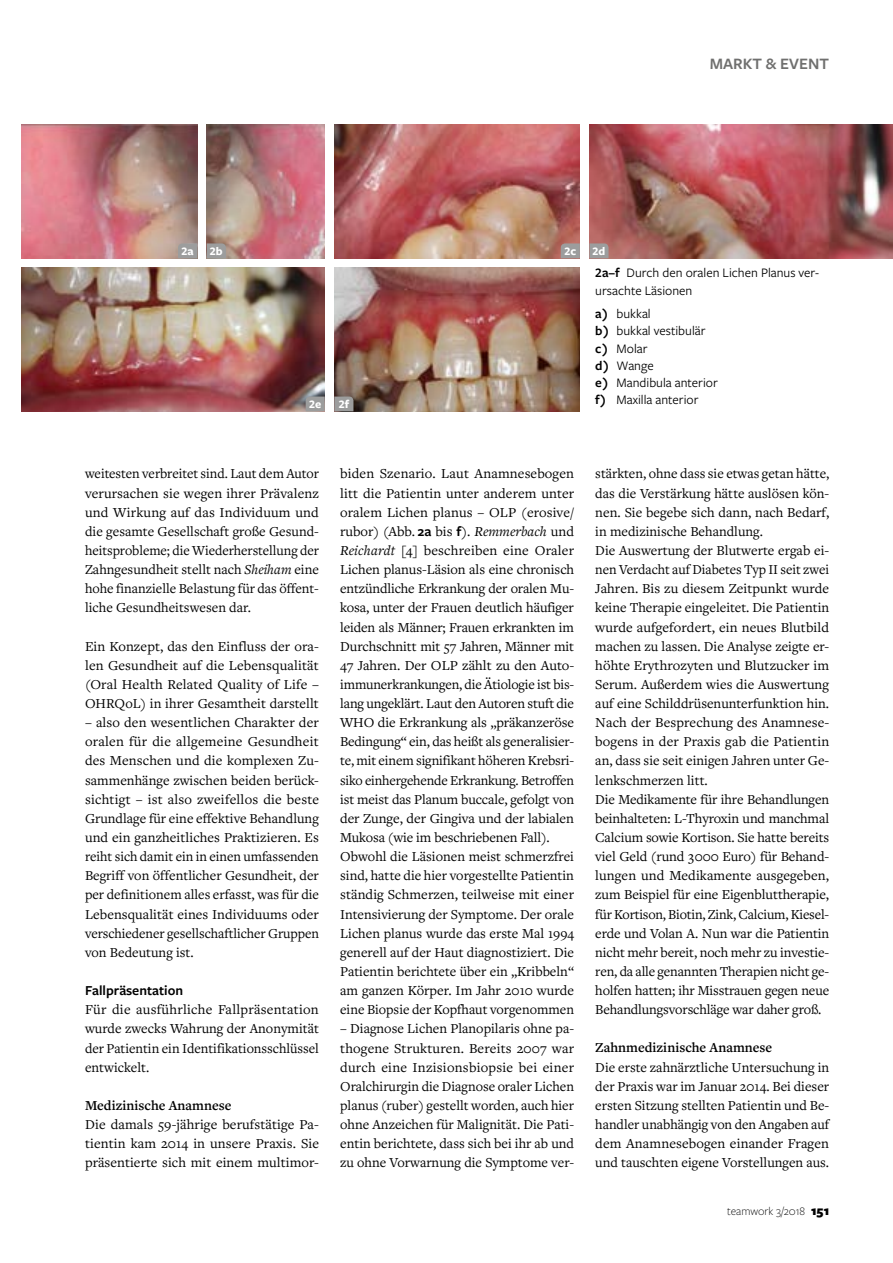
<style>
.page{position:relative;width:893px;height:1263px;background:#fff}
.page>*{position:absolute;margin:0;border:0;box-sizing:border-box;transform-origin:0 0}
.t1{font:600 16.5px "Freight Sans Pro";color:#6f6f6e}
.t2{font:14.25px/19.2px "Freight Text Pro";color:#000;text-align:justify}
.t3{font:600 14.25px "Freight Text Pro";color:#000}
.t4{font:600 14.25px "Freight Sans Pro";color:#000}
.t5{font:13.5px/17.2px "Freight Sans Pro";color:#000}
.t6{font:300 12px "Freight Sans Pro";color:#000}
.t7{font:700 12px "Freight Sans Pro";color:#fff}
.s1{font-weight:600}
.s2{font-style:italic}
.s3{font-family:"Freight Sans Pro";font-weight:600}
.s4{font-weight:900;font-size:13.5px}
</style>
<div class="page">
<img style="left:21px;top:124px;width:176px;height:134px">
<img style="left:207px;top:125px;width:118px;height:133px">
<img style="left:334px;top:124px;width:246px;height:134px">
<img style="left:589px;top:124px;width:304px;height:134px">
<img style="left:21px;top:268px;width:304px;height:143px">
<img style="left:334px;top:268px;width:246px;height:143px">
<svg style="left:178px;top:243px;width:19px;height:15px"></svg>
<svg style="left:306px;top:396px;width:19px;height:15px"></svg>
<svg style="left:561px;top:243px;width:19px;height:15px"></svg>
<svg style="left:207px;top:243px;width:19px;height:15px"></svg>
<svg style="left:334px;top:396px;width:19px;height:15px"></svg>
<svg style="left:589px;top:243px;width:19px;height:15px"></svg>
<p class="t1" style="left:710px;top:52px;width:121px">MARKT &amp; EVENT</p>
<p class="t7" style="left:182px;top:243px;width:14px">2a</p>
<p class="t7" style="left:210px;top:243px;width:14px">2b</p>
<p class="t7" style="left:564px;top:243px;width:13px">2c</p>
<p class="t7" style="left:309px;top:396px;width:14px">2e</p>
<p class="t7" style="left:339px;top:396px;width:12px">2f</p>
<p class="t7" style="left:593px;top:243px;width:14px">2d</p>
<p class="t5" style="left:595px;top:264px;width:225px"><span class="s1">2a–f</span> Durch den oralen Lichen Planus ver&shy;ursachte Läsionen</p>
<p class="t5" style="left:595px;top:305px;width:124px"><span class="s1">a)</span> bukkal<br><span class="s1">b)</span> bukkal vestibulär <span class="s1">c)</span> Molar<br><span class="s1">d)</span> Wange<br><span class="s1">e)</span> Mandibula anterior <span class="s1">f)</span> Maxilla anterior</p>
<p class="t2" style="left:85px;top:464px;width:236px">weitesten verbreitet sind. Laut dem Autor verursachen sie wegen ihrer Prävalenz und Wirkung auf das Individuum und die gesamte Gesellschaft große Gesund&shy;heitsprobleme; die Wiederherstellung der Zahngesundheit stellt nach <span class="s2">Sheiham</span> eine hohe finanzielle Belastung für das öffent&shy;liche Gesundheitswesen dar.</p>
<p class="t2" style="left:85px;top:636px;width:235px">Ein Konzept, das den Einfluss der ora&shy;len Gesundheit auf die Lebensqualität (Oral Health Related Quality of Life – OHRQoL) in ihrer Gesamtheit darstellt</p>
<p class="t2" style="left:85px;top:712px;width:236px">– also den wesentlichen Charakter der oralen für die allgemeine Gesundheit des Menschen und die komplexen Zu&shy;sammenhänge zwischen beiden berück&shy;sichtigt – ist also zweifellos die beste Grundlage für eine effektive Behandlung und ein ganzheitliches Praktizieren. Es reiht sich damit ein in einen umfassenden Begriff von öffentlicher Gesundheit, der per definitionem alles erfasst, was für die Lebensqualität eines Individuums oder verschiedener gesellschaftlicher Gruppen von Bedeutung ist.</p>
<p class="t4" style="left:85px;top:981px;width:100px">Fallpräsentation</p>
<p class="t2" style="left:85px;top:999px;width:236px">Für die ausführliche Fallpräsentation wurde zwecks Wahrung der Anonymität der Patientin ein Identifikationsschlüssel entwickelt.</p>
<p class="t3" style="left:85px;top:1096px;width:148px">Medizinische Anamnese</p>
<p class="t2" style="left:85px;top:1114px;width:235px">Die damals 59-jährige berufstätige Pa&shy;tientin kam 2014 in unsere Praxis. Sie präsentierte sich mit einem multimor-</p>
<p class="t2" style="left:340px;top:464px;width:236px;text-align:left">biden Szenario. Laut Anamnesebogen litt die Patientin unter anderem unter oralem Lichen planus – OLP (erosive/ rubor) (Abb. <span class="s3">2a</span> bis <span class="s3">f</span>). <span class="s2">Remmerbach</span> und <span class="s2">Reichardt</span> [4] beschreiben eine Oraler Lichen planus-Läsion als eine chronisch entzündliche Erkrankung der oralen Mu&shy;kosa, unter der Frauen deutlich häufiger leiden als Männer; Frauen erkrankten im Durchschnitt mit 57 Jahren, Männer mit 47 Jahren. Der OLP zählt zu den Auto&shy;immunerkrankungen, die Ätiologie ist bis&shy;lang ungeklärt. Laut den Autoren stuft die WHO die Erkrankung als „präkanzeröse Bedingung“ ein, das heißt als generalisier&shy;te, mit einem signifikant höheren Krebsri&shy;siko einhergehende Erkrankung. Betroffen ist meist das Planum buccale, gefolgt von der Zunge, der Gingiva und der labialen Mukosa (wie im beschriebenen Fall).<br>Obwohl die Läsionen meist schmerzfrei sind, hatte die hier vorgestellte Patientin ständig Schmerzen, teilweise mit einer Intensivierung der Symptome. Der orale Lichen planus wurde das erste Mal 1994 generell auf der Haut diagnostiziert. Die Patientin berichtete über ein „Kribbeln“ am ganzen Körper. Im Jahr 2010 wurde eine Biopsie der Kopfhaut vorgenommen</p>
<p class="t2" style="left:340px;top:1019px;width:235px">– Diagnose Lichen Planopilaris ohne pa&shy;thogene Strukturen. Bereits 2007 war durch eine Inzisionsbiopsie bei einer Oralchirurgin die Diagnose oraler Lichen planus (ruber) gestellt worden, auch hier ohne Anzeichen für Malignität. Die Pati&shy;entin berichtete, dass sich bei ihr ab und zu ohne Vorwarnung die Symptome ver-</p>
<p class="t2" style="left:595px;top:464px;width:235px;text-align:left">stärkten, ohne dass sie etwas getan hätte, das die Verstärkung hätte auslösen kön&shy;nen. Sie begebe sich dann, nach Bedarf, in medizinische Behandlung.<br>Die Auswertung der Blutwerte ergab ei&shy;nen Verdacht auf Diabetes Typ II seit zwei Jahren. Bis zu diesem Zeitpunkt wurde keine Therapie eingeleitet. Die Patientin wurde aufgefordert, ein neues Blutbild machen zu lassen. Die Analyse zeigte er&shy;höhte Erythrozyten und Blutzucker im Serum. Außerdem wies die Auswertung auf eine Schilddrüsenunterfunktion hin.<br>Nach der Besprechung des Anamnese&shy;bogens in der Praxis gab die Patientin an, dass sie seit einigen Jahren unter Ge&shy;lenkschmerzen litt.<br>Die Medikamente für ihre Behandlungen beinhalteten: L-Thyroxin und manchmal Calcium sowie Kortison. Sie hatte bereits viel Geld (rund 3 000 Euro) für Behand&shy;lungen und Medikamente ausgegeben, zum Beispiel für eine Eigenbluttherapie, für Kortison, Biotin, Zink, Calcium, Kiesel&shy;erde und Volan A. Nun war die Patientin nicht mehr bereit, noch mehr zu investie&shy;ren, da alle genannten Therapien nicht ge&shy;holfen hatten; ihr Misstrauen gegen neue Behandlungsvorschläge war daher groß.</p>
<p class="t3" style="left:595px;top:1038px;width:178px">Zahnmedizinische Anamnese</p>
<p class="t2" style="left:595px;top:1057px;width:236px">Die erste zahnärztliche Untersuchung in der Praxis war im Januar 2014. Bei dieser ersten Sitzung stellten Patientin und Be&shy;handler unabhängig von den Angaben auf dem Anamnesebogen einander Fragen und tauschten eigene Vorstellungen aus.</p>
<p class="t6" style="left:727px;top:1203px;width:104px">teamwork 3/2018 <span class="s4">151</span></p>
</div>
